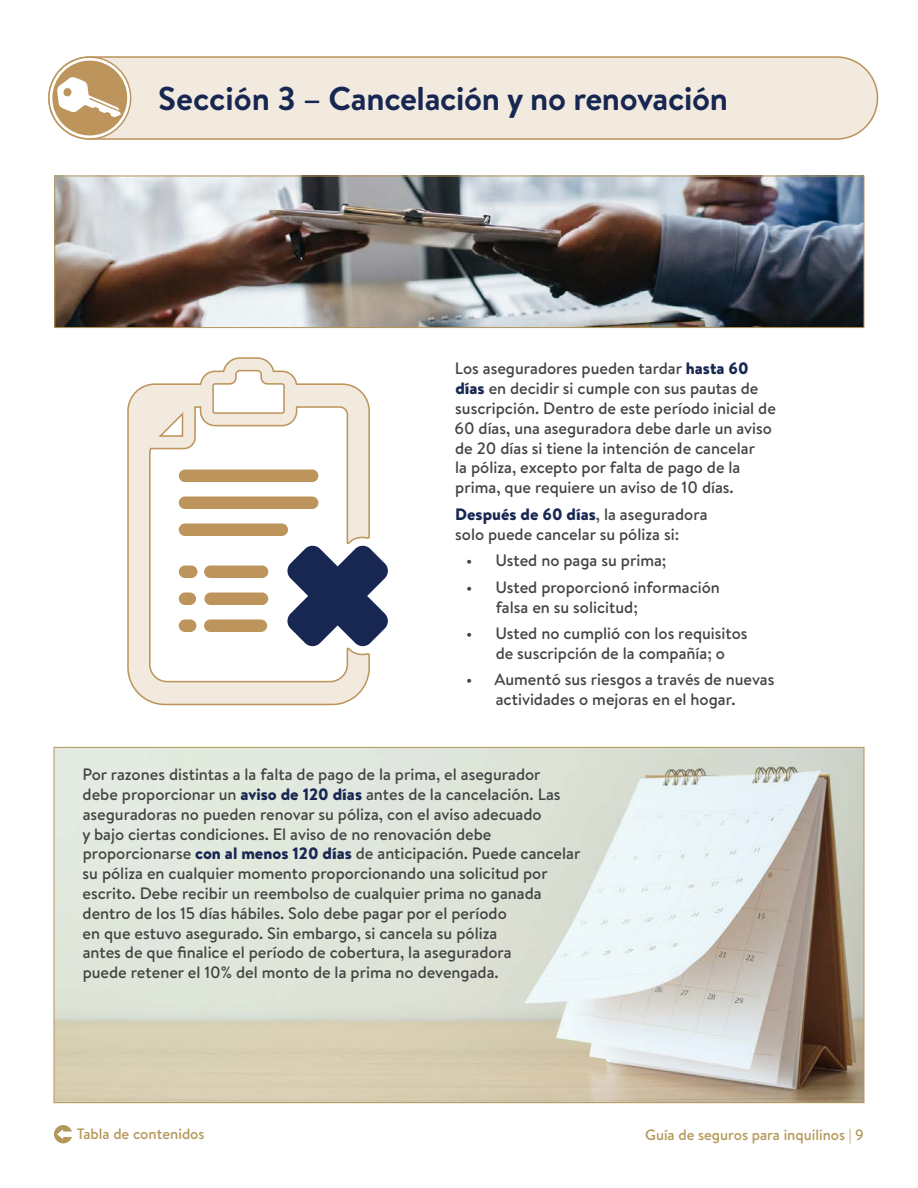
<style>
.page{position:relative;width:918px;height:1188px;background:#fff}
.page>*{position:absolute;margin:0;border:0;box-sizing:border-box;transform-origin:0 0}
.Section-Title{font:700 33px "Brandon Text";letter-spacing:-.01em;color:#172752}
.Paragraph_Style_1{font:500 16.5px/19.8px "Brandon Text";color:#434343}
.t1{font:500 15px "Brandon Text";color:#b39758}
.s1{font-weight:900;color:#172752}
</style>
<div class="page">
<svg style="left:54px;top:1125px;width:18px;height:18px"></svg>
<img style="left:56px;top:749px;width:806px;height:352px">
<img style="left:56px;top:178px;width:806px;height:148px">
<div style="left:54px;top:176px;width:810px;height:152px;border:1px solid #b39758"></div>
<div style="left:49px;top:57px;width:828px;height:82px;background:#f2eadf;border-radius:41px"></div>
<div style="left:48px;top:56px;width:830px;height:84px;border:2px solid #bd955c;border-radius:41px"></div>
<svg style="left:49px;top:57px;width:82px;height:82px"></svg>
<div style="left:52px;top:61px;width:75px;height:74px;background:#bd955c;border-radius:50%"></div>
<svg style="left:57px;top:77px;width:64px;height:40px"></svg>
<svg style="left:371px;top:549px;width:17px;height:93px"></svg>
<svg style="left:127px;top:357px;width:244px;height:349px"></svg>
<p class="Section-Title" style="left:158px;top:76px;width:571px">Sección 3 – Cancelación y no renovación</p>
<p class="Paragraph_Style_1" style="left:454px;top:359px;width:323px">Los aseguradores pueden tardar <span class="s1">hasta 60 días</span> en decidir si cumple con sus pautas de suscripción. Dentro de este período inicial de 60 días, una aseguradora debe darle un aviso de 20 días si tiene la intención de cancelar<br>la póliza, excepto por falta de pago de la prima, que requiere un aviso de 10 días.</p>
<p class="Paragraph_Style_1" style="left:455px;top:504px;width:254px"><span class="s1">Después de 60 días</span>, la aseguradora solo puede cancelar su póliza si:</p>
<p class="Paragraph_Style_1" style="left:466px;top:550px;width:202px">• Usted no paga su prima;</p>
<p class="Paragraph_Style_1" style="left:496px;top:577px;width:226px;text-indent:-30px">• Usted proporcionó información falsa en su solicitud;</p>
<p class="Paragraph_Style_1" style="left:466px;top:623px;width:283px;text-align:center">• Usted no cumplió con los requisitos de suscripción de la compañía; o</p>
<p class="Paragraph_Style_1" style="left:466px;top:669px;width:310px;text-align:center">• Aumentó sus riesgos a través de nuevas actividades o mejoras en el hogar.</p>
<p class="Paragraph_Style_1" style="left:82px;top:764px;width:500px">Por razones distintas a la falta de pago de la prima, el asegurador<br>debe proporcionar un <span class="s1">aviso de 120 días</span> antes de la cancelación. Las aseguradoras no pueden renovar su póliza, con el aviso adecuado<br>y bajo ciertas condiciones. El aviso de no renovación debe proporcionarse <span class="s1">con al menos 120 días</span> de anticipación. Puede cancelar su póliza en cualquier momento proporcionando una solicitud por escrito. Debe recibir un reembolso de cualquier prima no ganada dentro de los 15 días hábiles. Solo debe pagar por el período<br>en que estuvo asegurado. Sin embargo, si cancela su póliza<br>antes de que finalice el período de cobertura, la aseguradora<br>puede retener el 10% del monto de la prima no devengada.</p>
<p class="t1" style="left:77px;top:1123px;width:129px">Tabla de contenidos</p>
<p class="t1" style="left:645px;top:1124px;width:220px">Guía de seguros para inquilinos | 9</p>
</div>
